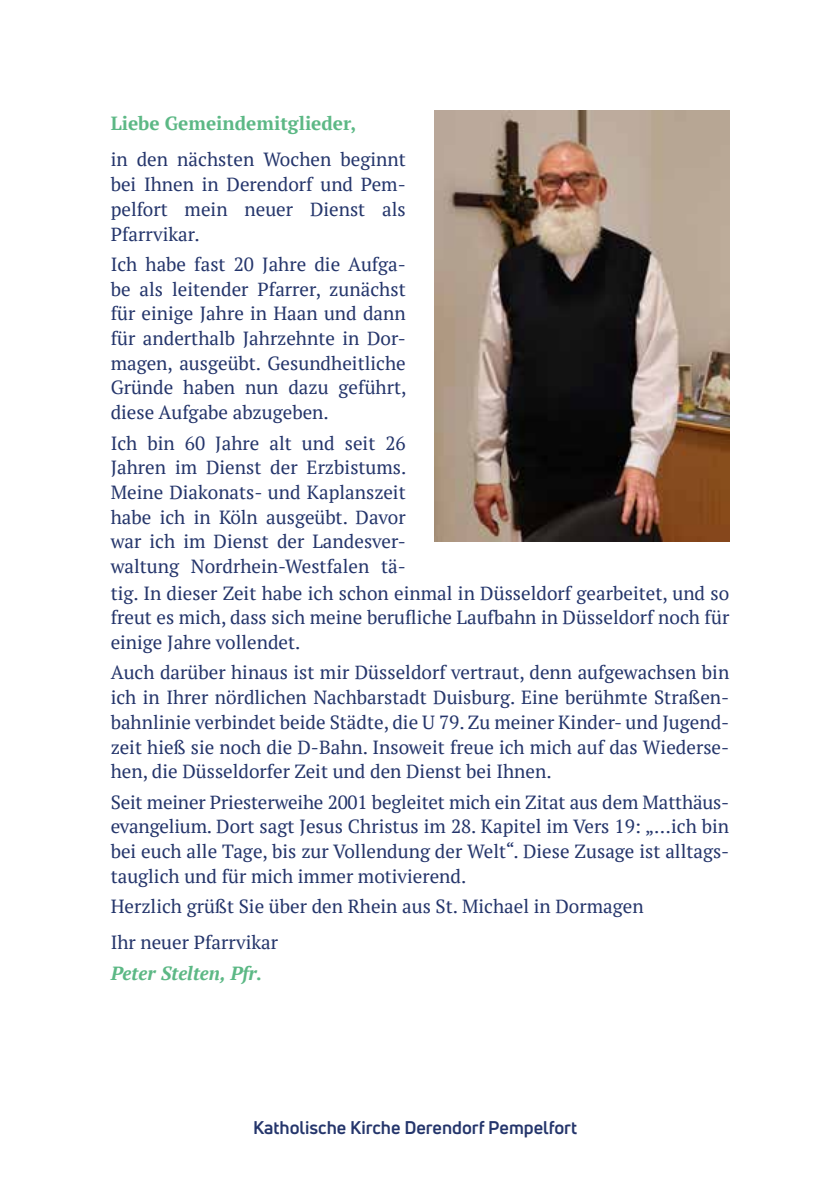
<style>
.page{position:relative;width:840px;height:1191px;background:#fff}
.page>*{position:absolute;margin:0;border:0;box-sizing:border-box;transform-origin:0 0}
.t1{font:19px/24.8px "PT Serif";color:#24356b;text-align:justify}
.t2{font:700 19px "PT Serif";color:#5cb885}
.t3{font:italic 700 19px "PT Serif";color:#5cb885}
.t4{font:700 18px "Uni Neue";color:#24356b}
</style>
<div class="page">
<img style="left:434px;top:110px;width:295px;height:432px">
<p class="t2" style="left:111px;top:111px;width:247px">Liebe Gemeindemitglieder,</p>
<p class="t1" style="left:111px;top:147px;width:296px">in den nächsten Wochen beginnt bei Ihnen in Derendorf und Pem&shy;pelfort mein neuer Dienst als Pfarrvikar.</p>
<p class="t1" style="left:111px;top:251px;width:297px">Ich habe fast 20 Jahre die Aufga&shy;be als leitender Pfarrer, zunächst für einige Jahre in Haan und dann für anderthalb Jahrzehnte in Dor&shy;magen, ausgeübt. Gesundheitliche Gründe haben nun dazu geführt, diese Aufgabe abzugeben.</p>
<p class="t1" style="left:111px;top:430px;width:297px">Ich bin 60 Jahre alt und seit 26<br>Jahren im Dienst der Erzbistums.<br>Meine Diakonats- und Kaplanszeit habe ich in Köln ausgeübt. Davor war ich im Dienst der Landesver&shy;waltung Nordrhein-Westfalen tä-</p>
<p class="t1" style="left:111px;top:580px;width:619px">tig. In dieser Zeit habe ich schon einmal in Düsseldorf gearbeitet, und so freut es mich, dass sich meine berufliche Laufbahn in Düsseldorf noch für einige Jahre vollendet.</p>
<p class="t1" style="left:111px;top:660px;width:619px">Auch darüber hinaus ist mir Düsseldorf vertraut, denn aufgewachsen bin ich in Ihrer nördlichen Nachbarstadt Duisburg. Eine berühmte Straßen&shy;bahnlinie verbindet beide Städte, die U 79. Zu meiner Kinder- und Jugend&shy;zeit hieß sie noch die D-Bahn. Insoweit freue ich mich auf das Wiederse&shy;hen, die Düsseldorfer Zeit und den Dienst bei Ihnen.</p>
<p class="t1" style="left:111px;top:789px;width:620px">Seit meiner Priesterweihe 2001 begleitet mich ein Zitat aus dem Matthäus&shy;evangelium. Dort sagt Jesus Christus im 28. Kapitel im Vers 19: „…ich bin bei euch alle Tage, bis zur Vollendung der Welt“. Diese Zusage ist alltags&shy;tauglich und für mich immer motivierend.</p>
<p class="t1" style="left:111px;top:888px;width:534px;line-height:36px">Herzlich grüßt Sie über den Rhein aus St. Michael in Dormagen<br>Ihr neuer Pfarrvikar</p>
<p class="t3" style="left:111px;top:960px;width:153px">Peter Stelten, Pfr.</p>
<p class="t4" style="left:253px;top:1116px;width:325px">Katholische Kirche Derendorf Pempelfort</p>
</div>
